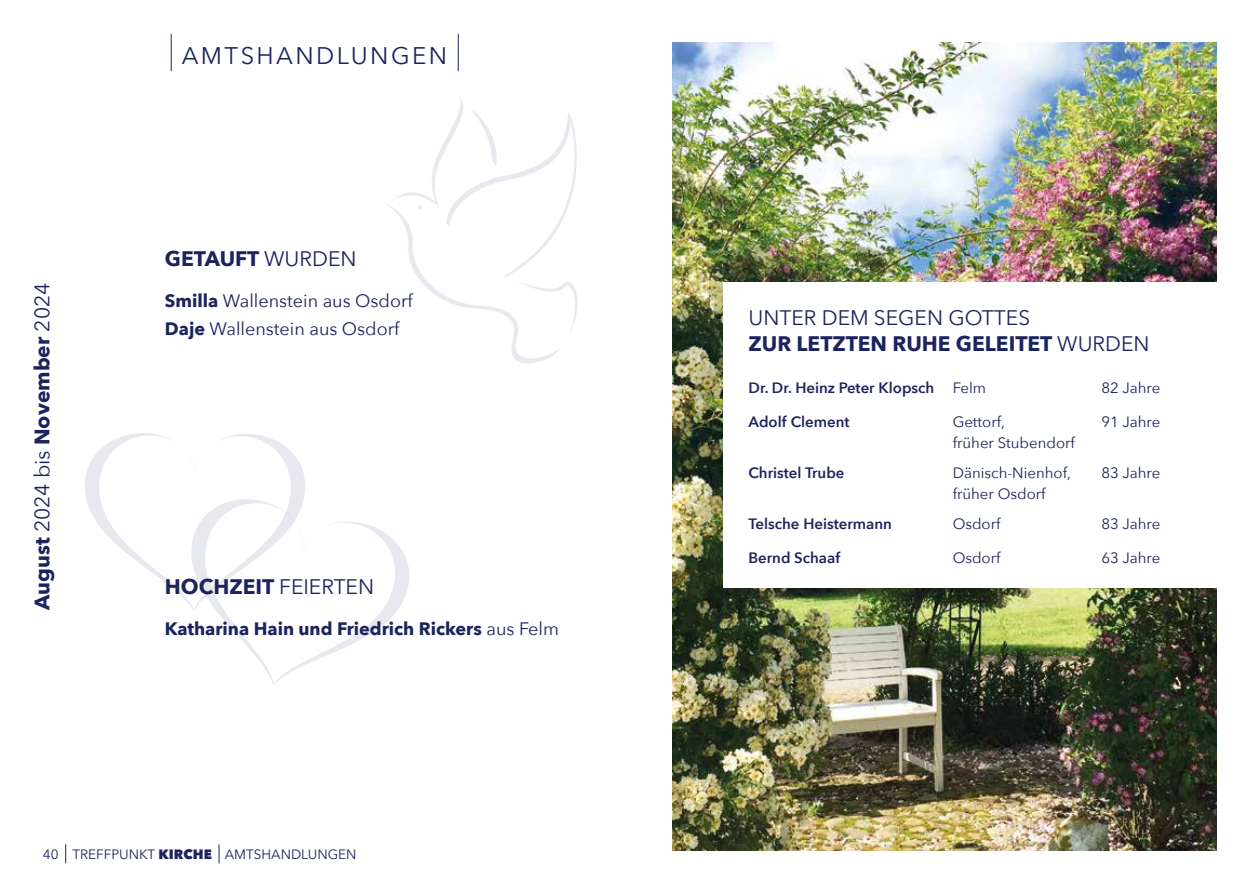
<style>
.page{position:relative;width:1259px;height:893px;background:#fff}
.page>*{position:absolute;margin:0;border:0;box-sizing:border-box;transform-origin:0 0}
.t1{font:24px "Avenir Next";letter-spacing:.1em;color:#1d245d}
.t2{font:700 21px "Avenir Next";color:#1d245d}
.t3{font:21px/25.5px "Avenir Next";color:#1d245d}
.t4{font:18px/28.5px "Avenir Next";color:#1d245d}
.t5{font:700 18px "Avenir Next";color:#1d245d}
.t6{font:15px/21px "Avenir Next";color:#1d245d}
.t7{font:600 15px "Avenir Next";color:#1d245d}
.t8{font:13.5px "Avenir Next";color:#1d245d}
.s1{font-weight:400}
.s2{font-weight:700}
.s3{font-weight:800}
</style>
<div class="page">
<hr style="left:171px;top:34px;width:1px;height:37px;background:#1d245d">
<hr style="left:458px;top:34px;width:1px;height:37px;background:#1d245d">
<img style="left:672px;top:43px;width:544px;height:807px">
<div style="left:723px;top:283px;width:536px;height:305px;background:#fff"></div>
<svg style="left:85px;top:433px;width:220px;height:160px"></svg>
<svg style="left:179px;top:487px;width:230px;height:198px"></svg>
<svg style="left:387px;top:98px;width:190px;height:266px"></svg>
<svg style="left:65px;top:844px;width:1px;height:19px"></svg>
<svg style="left:219px;top:844px;width:1px;height:19px"></svg>
<h2 class="t2" style="left:24px;top:610px;width:329px;rotate:-90deg">August <span class="s1">2024 bis</span> November <span class="s1">2024</span></h2>
<h1 class="t1" style="left:182px;top:35px;width:267px">AMTSHANDLUNGEN</h1>
<h2 class="t2" style="left:165px;top:240px;width:193px">GETAUFT <span class="s1">WURDEN</span></h2>
<p class="t4" style="left:165px;top:285px;width:249px"><span class="s2">Smilla</span> Wallenstein aus Osdorf<br><span class="s2">Daje</span> Wallenstein aus Osdorf</p>
<h2 class="t2" style="left:165px;top:568px;width:211px">HOCHZEIT <span class="s1">FEIERTEN</span></h2>
<p class="t5" style="left:165px;top:613px;width:395px">Katharina Hain und Friedrich Rickers <span class="s1">aus Felm</span></p>
<p class="t8" style="left:43px;top:843px;width:315px">40 TREFFPUNKT <span class="s3">KIRCHE</span> AMTSHANDLUNGEN</p>
<h2 class="t3" style="left:748px;top:304px;width:402px">UNTER DEM SEGEN GOTTES<br><span class="s2">ZUR LETZTEN RUHE GELEITET</span> WURDEN</h2>
<p class="t7" style="left:748px;top:375px;width:239px">Dr. Dr. Heinz Peter Klopsch <span class="s1">Felm</span></p>
<p class="t6" style="left:1101px;top:377px;width:60px">82 Jahre</p>
<p class="t7" style="left:748px;top:409px;width:103px">Adolf Clement</p>
<p class="t6" style="left:952px;top:411px;width:124px">Gettorf,<br>früher Stubendorf</p>
<p class="t6" style="left:1101px;top:411px;width:60px">91 Jahre</p>
<p class="t7" style="left:748px;top:460px;width:97px">Christel Trube</p>
<p class="t6" style="left:952px;top:462px;width:120px">Dänisch-Nienhof, früher Osdorf</p>
<p class="t6" style="left:1101px;top:462px;width:60px">83 Jahre</p>
<p class="t7" style="left:748px;top:511px;width:145px">Telsche Heistermann</p>
<p class="t6" style="left:952px;top:513px;width:49px">Osdorf</p>
<p class="t6" style="left:1101px;top:513px;width:60px">83 Jahre</p>
<p class="t7" style="left:748px;top:545px;width:93px">Bernd Schaaf</p>
<p class="t6" style="left:952px;top:547px;width:49px">Osdorf</p>
<p class="t6" style="left:1101px;top:547px;width:60px">63 Jahre</p>
</div>
